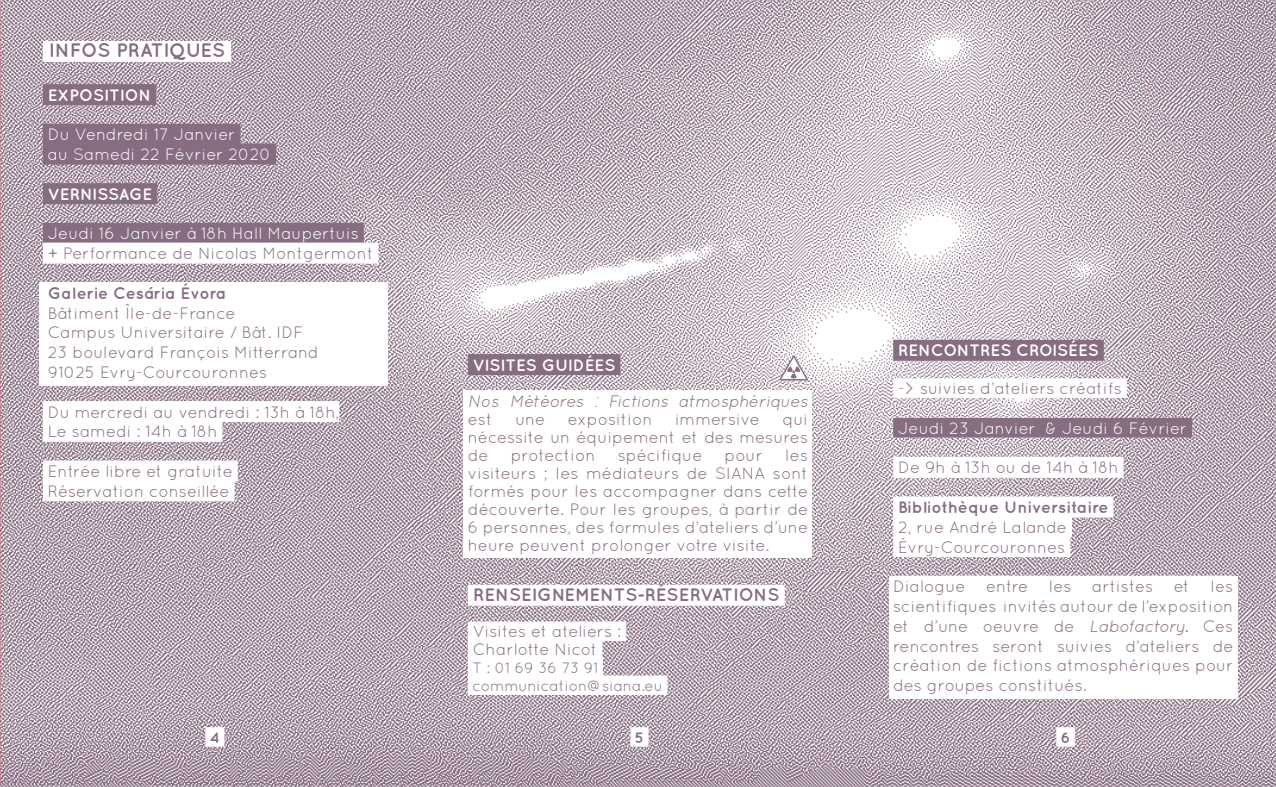
<style>
.page{position:relative;width:1276px;height:787px;background:#fff}
.page>*{position:absolute;margin:0;border:0;box-sizing:border-box;transform-origin:0 0}
.t1{font:700 19.5px "Quicksand";color:#876d82}
.t2{font:700 18px "Quicksand";color:#876d82}
.t3{font:16.5px/19.8px "Quicksand";color:#876d82}
.t4{font:16.5px/19.8px "Quicksand";color:#fff}
.t5{font:700 16.5px "Quicksand";color:#fff}
.t6{font:700 16.5px "Quicksand";color:#876d82}
.t7{font:italic 16.5px "Quicksand";color:#876d82}
.t8{font:15px/18px "Quicksand";color:#876d82}
.t9{font:700 15px "Quicksand";color:#876d82}
.s1{font-style:italic}
</style>
<div class="page">
<img style="left:1px;top:0;width:1275px;height:786px">
<img style="left:0;top:0;width:1px;height:787px">
<img style="left:0;top:786px;width:1276px;height:1px">
<div style="left:205px;top:727px;width:19px;height:19px;background:#fff"></div>
<div style="left:630px;top:727px;width:18px;height:19px;background:#fff"></div>
<div style="left:1056px;top:727px;width:19px;height:19px;background:#fff"></div>
<svg style="left:779px;top:355px;width:29px;height:25px"></svg>
<div style="left:43px;top:41px;width:188px;height:21px;background:#fff"></div>
<div style="left:43px;top:84px;width:113px;height:21px;background:#876d82"></div>
<div style="left:43px;top:124px;width:197px;height:21px;background:#876d82"></div>
<div style="left:43px;top:143px;width:233px;height:21px;background:#876d82"></div>
<div style="left:43px;top:183px;width:114px;height:21px;background:#876d82"></div>
<div style="left:43px;top:223px;width:321px;height:21px;background:#876d82"></div>
<div style="left:43px;top:242px;width:335px;height:21px;background:#fff"></div>
<div style="left:39px;top:282px;width:348px;height:24px;background:#fff"></div>
<div style="left:39px;top:303px;width:348px;height:23px;background:#fff"></div>
<div style="left:39px;top:322px;width:348px;height:24px;background:#fff"></div>
<div style="left:39px;top:342px;width:348px;height:24px;background:#fff"></div>
<div style="left:39px;top:361px;width:348px;height:24px;background:#fff"></div>
<div style="left:43px;top:401px;width:296px;height:21px;background:#fff"></div>
<div style="left:43px;top:421px;width:179px;height:21px;background:#fff"></div>
<div style="left:43px;top:460px;width:195px;height:21px;background:#fff"></div>
<div style="left:43px;top:480px;width:192px;height:21px;background:#fff"></div>
<div style="left:468px;top:354px;width:152px;height:21px;background:#876d82"></div>
<div style="left:463px;top:391px;width:349px;height:167px;background:#fff"></div>
<div style="left:468px;top:390px;width:340px;height:21px;background:#fff"></div>
<div style="left:468px;top:584px;width:317px;height:21px;background:#fff"></div>
<div style="left:468px;top:621px;width:158px;height:20px;background:#fff"></div>
<div style="left:468px;top:639px;width:134px;height:20px;background:#fff"></div>
<div style="left:468px;top:657px;width:135px;height:20px;background:#fff"></div>
<div style="left:468px;top:675px;width:199px;height:20px;background:#fff"></div>
<div style="left:893px;top:340px;width:210px;height:21px;background:#876d82"></div>
<div style="left:893px;top:378px;width:234px;height:20px;background:#fff"></div>
<div style="left:893px;top:418px;width:299px;height:19px;background:#876d82"></div>
<div style="left:893px;top:457px;width:230px;height:21px;background:#fff"></div>
<div style="left:893px;top:496px;width:220px;height:21px;background:#fff"></div>
<div style="left:893px;top:516px;width:179px;height:21px;background:#fff"></div>
<div style="left:893px;top:536px;width:177px;height:21px;background:#fff"></div>
<div style="left:889px;top:576px;width:348px;height:122px;background:#fff"></div>
<div style="left:893px;top:575px;width:340px;height:21px;background:#fff"></div>
<p class="t1" style="left:49px;top:39px;width:178px">INFOS PRATIQUES</p>
<p class="t5" style="left:48px;top:85px;width:105px">EXPOSITION</p>
<p class="t4" style="left:48px;top:124px;width:225px">Du Vendredi 17 Janvier<br>au Samedi 22 Février 2020</p>
<p class="t5" style="left:48px;top:184px;width:106px">VERNISSAGE</p>
<p class="t4" style="left:48px;top:223px;width:312px">Jeudi 16 Janvier à 18h Hall Maupertuis</p>
<p class="t3" style="left:48px;top:243px;width:327px">+ Performance de Nicolas Montgermont</p>
<p class="t6" style="left:48px;top:283px;width:180px">Galerie Cesária Évora</p>
<p class="t3" style="left:48px;top:303px;width:272px">Bâtiment Île-de-France<br>Campus Universitaire / Bât. IDF<br>23 boulevard François Mitterrand<br>91025 Evry-Courcouronnes</p>
<p class="t3" style="left:48px;top:402px;width:293px">Du mercredi au vendredi : 13h à 18h,<br>Le samedi : 14h à 18h</p>
<p class="t3" style="left:48px;top:461px;width:186px">Entrée libre et gratuite<br>Réservation conseillée</p>
<p class="t5" style="left:473px;top:355px;width:144px">VISITES GUIDÉES</p>
<p class="t7" style="left:468px;top:391px;width:342px">Nos Météores : Fictions atmosphériques</p>
<p class="t3" style="left:468px;top:409px;width:27px">est</p>
<p class="t3" style="left:515px;top:409px;width:31px">une</p>
<p class="t3" style="left:568px;top:409px;width:86px">exposition</p>
<p class="t3" style="left:675px;top:409px;width:86px">immersive</p>
<p class="t3" style="left:468px;top:409px;width:342px;line-height:18px;text-align:justify;text-indent:315px">qui nécessite un équipement et des mesures de</p>
<p class="t3" style="left:511px;top:445px;width:86px">protection</p>
<p class="t3" style="left:617px;top:445px;width:86px">spécifique</p>
<p class="t3" style="left:724px;top:445px;width:40px">pour</p>
<p class="t3" style="left:468px;top:445px;width:342px;line-height:18px;text-align:justify;text-indent:317px">les visiteurs ; les médiateurs de SIANA sont formés pour les accompagner dans cette découverte. Pour les groupes, à partir de 6 personnes, des formules d’ateliers d’une heure peuvent prolonger votre visite.</p>
<p class="t2" style="left:473px;top:584px;width:308px">RENSEIGNEMENTS-RÉSERVATIONS</p>
<p class="t3" style="left:473px;top:622px;width:150px;line-height:18px">Visites et ateliers :<br>Charlotte Nicot</p>
<p class="t8" style="left:472px;top:659px;width:192px">T : 01 69 36 73 91 communication@siana.eu</p>
<p class="t5" style="left:898px;top:340px;width:202px">RENCONTRES CROISÉES</p>
<p class="t3" style="left:898px;top:378px;width:225px">-&gt; suivies d’ateliers créatifs</p>
<p class="t4" style="left:898px;top:418px;width:290px">Jeudi 23 Janvier &amp; Jeudi 6 Février</p>
<p class="t3" style="left:898px;top:457px;width:222px">De 9h à 13h ou de 14h à 18h</p>
<p class="t6" style="left:898px;top:497px;width:212px">Bibliothèque Universitaire</p>
<p class="t3" style="left:898px;top:517px;width:170px">2, rue André Lalande<br>Évry-Courcouronnes</p>
<p class="t3" style="left:893px;top:576px;width:342px;text-align:justify">Dialogue entre les artistes et les scientifiques invités autour de l’exposition et d’une oeuvre de <span class="s1">Labofactory.</span> Ces rencontres seront suivies d’ateliers de création de fictions atmosphériques pour des groupes constitués.</p>
<p class="t9" style="left:210px;top:728px;width:11px">4</p>
<p class="t9" style="left:635px;top:728px;width:11px">5</p>
<p class="t9" style="left:1060px;top:728px;width:11px">6</p>
</div>
